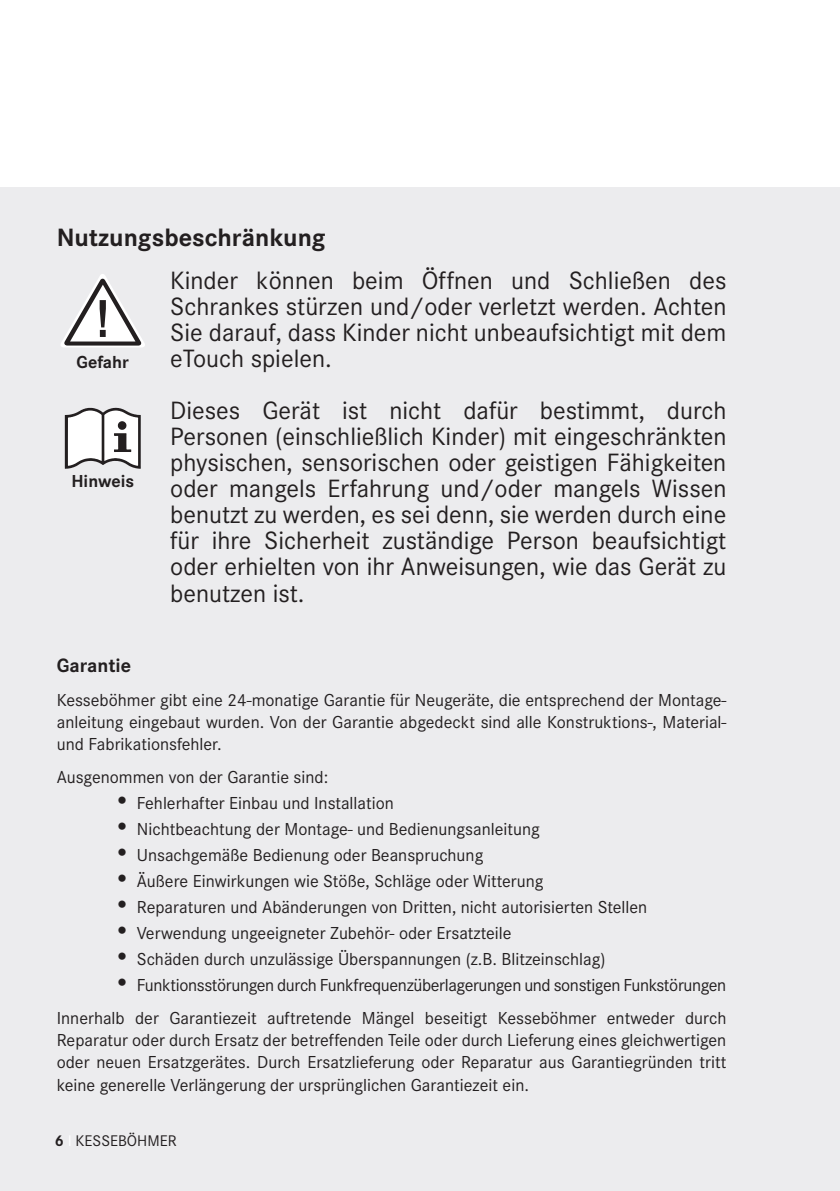
<style>
.page{position:relative;width:840px;height:1191px;background:#fff}
.page>*{position:absolute;margin:0;border:0;box-sizing:border-box;transform-origin:0 0}
.t1{font:26px/26px "Corporate S";color:#231f20;text-align:justify}
.t2{font:700 26px "Corporate S";color:#231f20}
.t3{font:700 20px "Corporate S";color:#231f20}
.Listenabsatz{font:18px/22px "Corporate S";color:#231f20;text-align:justify}
.Listenabsatz-2{font:18px "Corporate S";letter-spacing:-.02em;color:#231f20}
.t4{font:700 18px "Corporate S";color:#231f20}
.t5{font:16px "Corporate S";color:#231f20}
.s1{font-size:26px}
.s2{font-weight:700}
.s3{color:#fff}
</style>
<div class="page">
<div style="left:0;top:187px;width:839px;height:1004px;background:#ececee"></div>
<svg style="left:65px;top:408px;width:76px;height:61px;background:#c9c8c9"></svg>
<svg style="left:61px;top:274px;width:84px;height:73px"></svg>
<p class="t2" style="left:57px;top:223px;width:270px">Nutzungsbeschränkung</p>
<p class="t1" style="left:170px;top:268px;width:557px">Kinder können beim Öffnen und Schließen des Schrankes stürzen und/oder verletzt werden. Achten Sie darauf, dass Kinder nicht unbeaufsichtigt mit dem eTouch spielen.</p>
<p class="t1" style="left:170px;top:398px;width:557px">Dieses Gerät ist nicht dafür bestimmt, durch Personen (einschließlich Kinder) mit eingeschränkten physischen, sensorischen oder geistigen Fähigkeiten oder mangels Erfahrung und/oder mangels Wissen benutzt zu werden, es sei denn, sie werden durch eine für ihre Sicherheit zuständige Person beaufsichtigt oder erhielten von ihr Anweisungen, wie das Gerät zu benutzen ist.</p>
<p class="t4" style="left:77px;top:352px;width:54px">Gefahr</p>
<p class="t4" style="left:71px;top:471px;width:64px">Hinweis</p>
<p class="t3" style="left:57px;top:654px;width:76px">Garantie</p>
<p class="Listenabsatz" style="left:57px;top:689px;width:671px">Kesseböhmer gibt eine 24-monatige Garantie für Neugeräte, die entsprechend der Montage&shy;anleitung eingebaut wurden. Von der Garantie abgedeckt sind alle Konstruktions-, Material&shy;und Fabrikationsfehler.</p>
<p class="Listenabsatz" style="left:57px;top:766px;width:273px">Ausgenommen von der Garantie sind:</p>
<p class="Listenabsatz" style="left:113px;top:792px;width:282px"><span class="s1">•</span> Fehlerhafter Einbau und Installation</p>
<p class="Listenabsatz" style="left:113px;top:818px;width:428px"><span class="s1">•</span> Nichtbeachtung der Montage- und Bedienungsanleitung</p>
<p class="Listenabsatz" style="left:113px;top:844px;width:371px"><span class="s1">•</span> Unsachgemäße Bedienung oder Beanspruchung</p>
<p class="Listenabsatz" style="left:113px;top:870px;width:431px"><span class="s1">•</span> Äußere Einwirkungen wie Stöße, Schläge oder Witterung</p>
<p class="Listenabsatz" style="left:113px;top:896px;width:535px"><span class="s1">•</span> Reparaturen und Abänderungen von Dritten, nicht autorisierten Stellen</p>
<p class="Listenabsatz" style="left:113px;top:922px;width:399px"><span class="s1">•</span> Verwendung ungeeigneter Zubehör- oder Ersatzteile</p>
<p class="Listenabsatz" style="left:113px;top:948px;width:493px"><span class="s1">•</span> Schäden durch unzulässige Überspannungen (z.B. Blitzeinschlag)</p>
<p class="Listenabsatz-2" style="left:113px;top:975px;width:614px"><span class="s1">•</span> Funktionsstörungen durch Funkfrequenzüberlagerungen und sonstigen Funkstörungen</p>
<p class="Listenabsatz" style="left:57px;top:1007px;width:671px">Innerhalb der Garantiezeit auftretende Mängel beseitigt Kesseböhmer entweder durch Reparatur oder durch Ersatz der betreffenden Teile oder durch Lieferung eines gleichwertigen oder neuen Ersatzgerätes. Durch Ersatzlieferung oder Reparatur aus Garantiegründen tritt keine generelle Verlängerung der ursprünglichen Garantiezeit ein.</p>
<p class="t5" style="left:55px;top:1132px;width:123px"><span class="s2">6</span> <span class="s3">l</span> KESSEBÖHMER</p>
</div>
